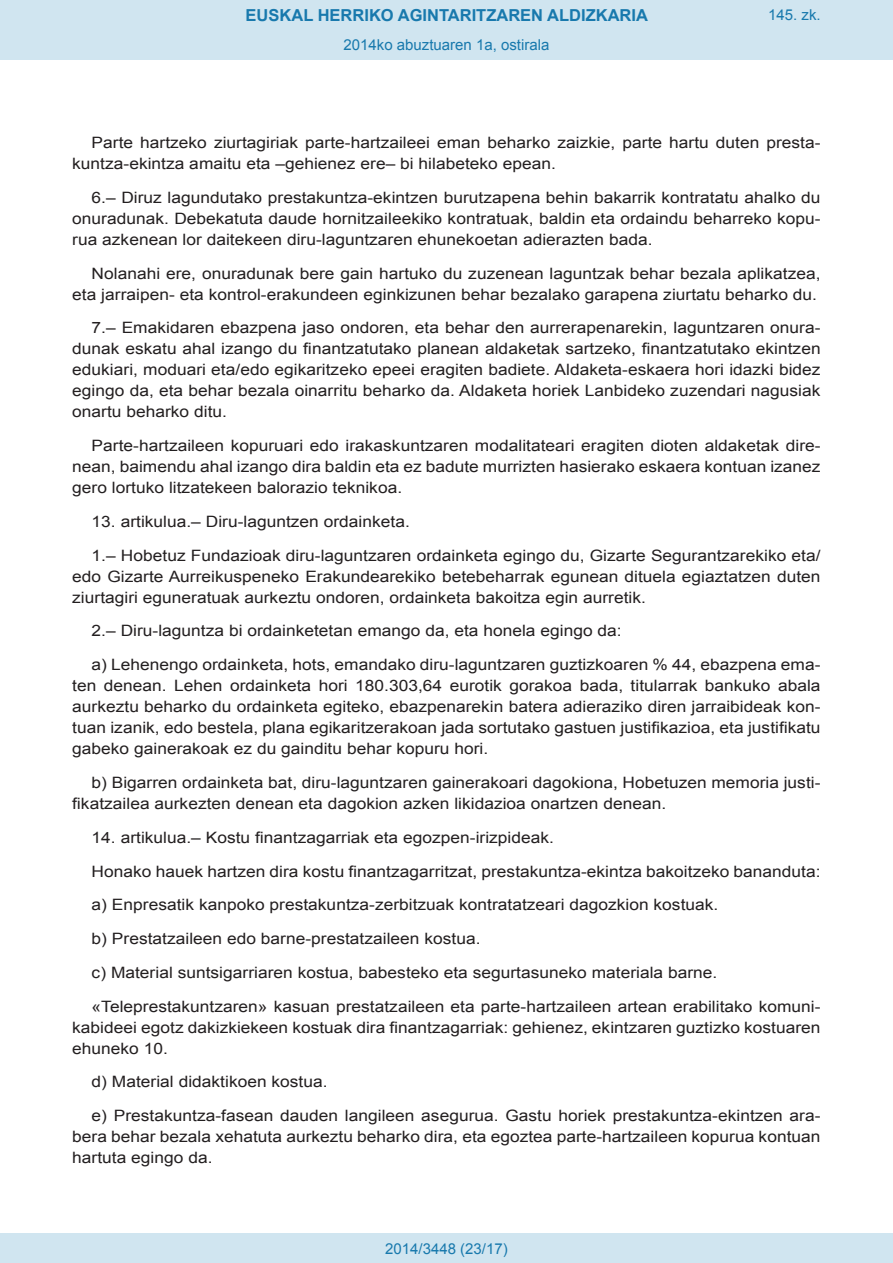
<style>
.page{position:relative;width:893px;height:1263px;background:#fff}
.page>*{position:absolute;margin:0;border:0;box-sizing:border-box;transform-origin:0 0}
.t1{font:700 16.5px "Arial";color:#1879ad}
.BOPVDetalle{font:15.6px/21px "Arial";color:#231f20;text-align:justify;scale:1.11 1}
.Paginacion_Centro{font:15px "Arial";color:#1879ad}
</style>
<div class="page">
<div style="left:0;top:0;width:893px;height:60px;background:#d0e5f0"></div>
<div style="left:0;top:1233px;width:893px;height:30px;background:#d0e5f0"></div>
<p class="t1" style="left:246px;top:4px;width:404px">EUSKAL HERRIKO AGINTARITZAREN ALDIZKARIA</p>
<p class="Paginacion_Centro" style="left:343px;top:35px;width:207px">2014ko abuztuaren 1a, ostirala</p>
<p class="Paginacion_Centro" style="left:768px;top:5px;width:54px">145. zk.</p>
<p class="BOPVDetalle" style="left:72px;top:132px;width:676px;text-indent:19px">Parte hartzeko ziurtagiriak parte-hartzaileei eman beharko zaizkie, parte hartu duten presta&shy;kuntza-ekintza amaitu eta –gehienez ere– bi hilabeteko epean.</p>
<p class="BOPVDetalle" style="left:72px;top:187px;width:676px;text-indent:19px">6.– Diruz lagundutako prestakuntza-ekintzen burutzapena behin bakarrik kontratatu ahalko du onuradunak. Debekatuta daude hornitzaileekiko kontratuak, baldin eta ordaindu beharreko kopu&shy;rua azkenean lor daitekeen diru-laguntzaren ehunekoetan adierazten bada.</p>
<p class="BOPVDetalle" style="left:72px;top:263px;width:676px;text-align:right">Nolanahi ere, onuradunak bere gain hartuko du zuzenean laguntzak behar bezala aplikatzea, eta jarraipen- eta kontrol-erakundeen eginkizunen behar bezalako garapena ziurtatu beharko du.</p>
<p class="BOPVDetalle" style="left:72px;top:318px;width:676px;text-indent:19px">7.– Emakidaren ebazpena jaso ondoren, eta behar den aurrerapenarekin, laguntzaren onura&shy;dunak eskatu ahal izango du finantzatutako planean aldaketak sartzeko, finantzatutako ekintzen edukiari, moduari eta/edo egikaritzeko epeei eragiten badiete. Aldaketa-eskaera hori idazki bidez egingo da, eta behar bezala oinarritu beharko da. Aldaketa horiek Lanbideko zuzendari nagusiak onartu beharko ditu.</p>
<p class="BOPVDetalle" style="left:72px;top:435px;width:676px;text-indent:19px">Parte-hartzaileen kopuruari edo irakaskuntzaren modalitateari eragiten dioten aldaketak dire&shy;nean, baimendu ahal izango dira baldin eta ez badute murrizten hasierako eskaera kontuan izanez gero lortuko litzatekeen balorazio teknikoa.</p>
<p class="BOPVDetalle" style="left:92px;top:511px;width:288px">13. artikulua.– Diru-laguntzen ordainketa.</p>
<p class="BOPVDetalle" style="left:72px;top:545px;width:676px;text-indent:19px">1.– Hobetuz Fundazioak diru-laguntzaren ordainketa egingo du, Gizarte Segurantzarekiko eta/ edo Gizarte Aurreikuspeneko Erakundearekiko betebeharrak egunean dituela egiaztatzen duten ziurtagiri eguneratuak aurkeztu ondoren, ordainketa bakoitza egin aurretik.</p>
<p class="BOPVDetalle" style="left:92px;top:621px;width:479px">2.– Diru-laguntza bi ordainketetan emango da, eta honela egingo da:</p>
<p class="BOPVDetalle" style="left:72px;top:654px;width:676px;text-indent:19px">a) Lehenengo ordainketa, hots, emandako diru-laguntzaren guztizkoaren % 44, ebazpena ema&shy;ten denean. Lehen ordainketa hori 180.303,64 eurotik gorakoa bada, titularrak bankuko abala aurkeztu beharko du ordainketa egiteko, ebazpenarekin batera adieraziko diren jarraibideak kon&shy;tuan izanik, edo bestela, plana egikaritzerakoan jada sortutako gastuen justifikazioa, eta justifikatu gabeko gainerakoak ez du gainditu behar kopuru hori.</p>
<p class="BOPVDetalle" style="left:72px;top:772px;width:676px;text-indent:19px">b) Bigarren ordainketa bat, diru-laguntzaren gainerakoari dagokiona, Hobetuzen memoria justi&shy;fikatzailea aurkezten denean eta dagokion azken likidazioa onartzen denean.</p>
<p class="BOPVDetalle" style="left:92px;top:827px;width:418px">14. artikulua.– Kostu finantzagarriak eta egozpen-irizpideak.</p>
<p class="BOPVDetalle" style="left:92px;top:861px;width:658px">Honako hauek hartzen dira kostu finantzagarritzat, prestakuntza-ekintza bakoitzeko bananduta:</p>
<p class="BOPVDetalle" style="left:92px;top:894px;width:566px">a) Enpresatik kanpoko prestakuntza-zerbitzuak kontratatzeari dagozkion kostuak.</p>
<p class="BOPVDetalle" style="left:92px;top:928px;width:352px">b) Prestatzaileen edo barne-prestatzaileen kostua.</p>
<p class="BOPVDetalle" style="left:92px;top:962px;width:565px">c) Material suntsigarriaren kostua, babesteko eta segurtasuneko materiala barne.</p>
<p class="BOPVDetalle" style="left:72px;top:996px;width:676px;text-indent:19px">«Teleprestakuntzaren» kasuan prestatzaileen eta parte-hartzaileen artean erabilitako komuni&shy;kabideei egotz dakizkiekeen kostuak dira finantzagarriak: gehienez, ekintzaren guztizko kostuaren ehuneko 10.</p>
<p class="BOPVDetalle" style="left:92px;top:1071px;width:214px">d) Material didaktikoen kostua.</p>
<p class="BOPVDetalle" style="left:72px;top:1105px;width:676px;text-indent:19px">e) Prestakuntza-fasean dauden langileen asegurua. Gastu horiek prestakuntza-ekintzen ara&shy;bera behar bezala xehatuta aurkeztu beharko dira, eta egoztea parte-hartzaileen kopurua kontuan hartuta egingo da.</p>
<p class="Paginacion_Centro" style="left:385px;top:1238px;width:124px">2014/3448 (23/17)</p>
</div>
